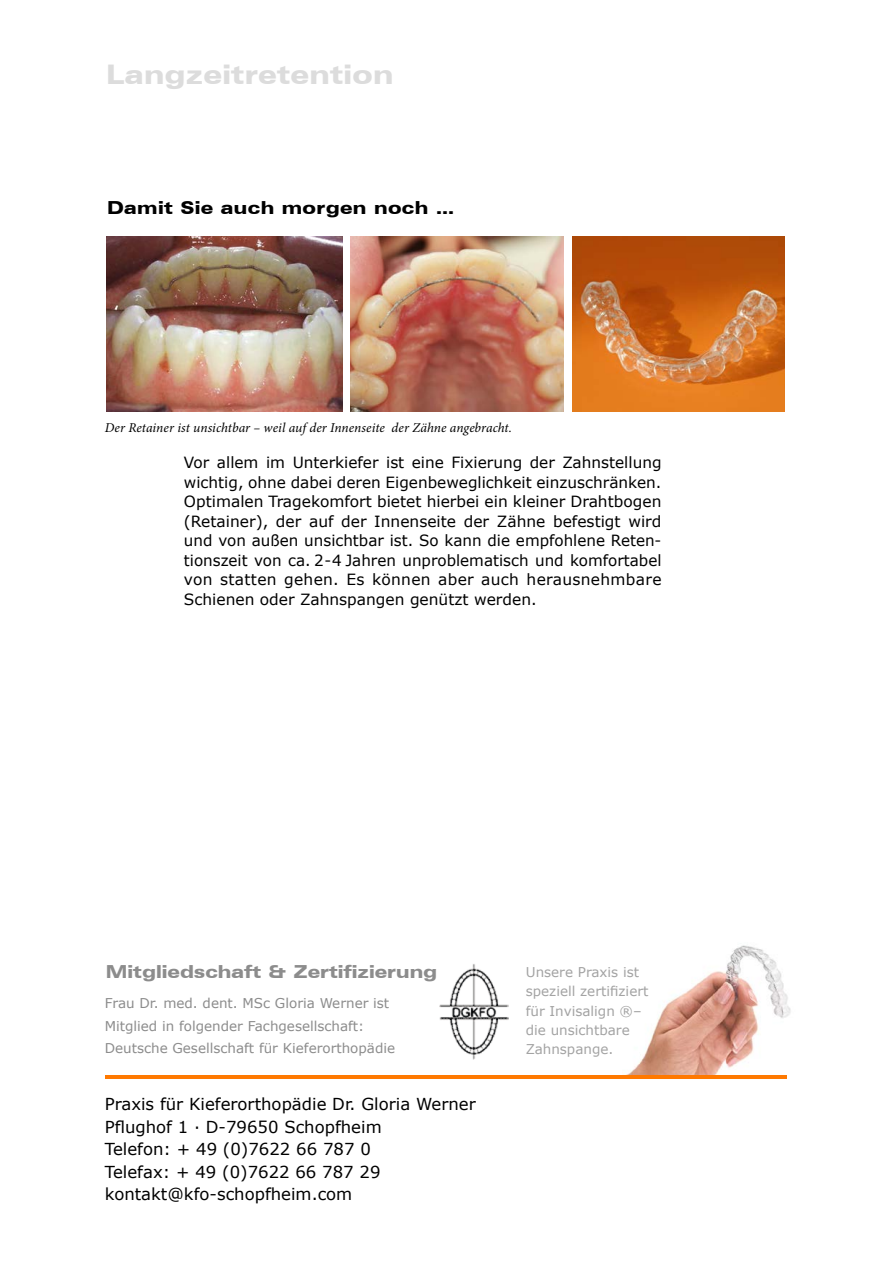
<style>
.page{position:relative;width:893px;height:1263px;background:#fff}
.page>*{position:absolute;margin:0;border:0;box-sizing:border-box;transform-origin:0 0}
.t1{font:900 expanded 27px "Zurich BT";letter-spacing:.01em;color:#dcdcdc}
.t2{font:900 expanded 18px "Zurich BT";color:#8c8c8c}
.t3{font:900 expanded 18px "Zurich BT";letter-spacing:.02em;color:#000}
.t4{font:16.5px/22.5px "Verdana";color:#000}
.t5{font:15.45px/19.5px "Verdana";color:#000;text-align:justify}
.t6{font:13.5px/22.5px "Verdana";color:#8c8c8c}
.t7{font:13.5px/19.2px "Verdana";color:#a3a3a3}
.t8{font:italic 13.5px "Minion Pro";letter-spacing:.005em;color:#000}
</style>
<div class="page">
<img style="left:351px;top:237px;width:213px;height:174px">
<img style="left:106px;top:237px;width:236px;height:174px">
<img style="left:572px;top:237px;width:213px;height:174px">
<img style="left:624px;top:945px;width:167px;height:130px">
<img style="left:440px;top:964px;width:69px;height:95px">
<hr style="left:105px;top:1075px;width:682px;height:3px;background:#ff7900">
<h1 class="t1" style="left:106px;top:59px;width:289px">Langzeitretention</h1>
<p class="t3" style="left:107px;top:196px;width:348px">Damit Sie auch morgen noch …</p>
<p class="t8" style="left:105px;top:419px;width:409px">Der Retainer ist unsichtbar – weil auf der Innenseite der Zähne angebracht.</p>
<p class="t5" style="left:184px;top:453px;width:479px">Vor allem im Unterkiefer ist eine Fixierung der Zahnstellung wichtig, ohne dabei deren Eigenbeweglichkeit einzuschränken.<br>Optimalen Tragekomfort bietet hierbei ein kleiner Drahtbogen (Retainer), der auf der Innenseite der Zähne befestigt wird und von außen unsichtbar ist. So kann die empfohlene Reten&shy;tionszeit von ca. 2 -4 Jahren unproblematisch und komfortabel von statten gehen. Es können aber auch herausnehmbare Schienen oder Zahnspangen genützt werden.</p>
<p class="t2" style="left:106px;top:961px;width:333px">Mitgliedschaft &amp; Zertifizierung</p>
<p class="t6" style="left:105px;top:992px;width:292px">Frau Dr. med. dent. MSc Gloria Werner ist<br>Mitglied in folgender Fachgesellschaft:<br>Deutsche Gesellschaft für Kieferorthopädie</p>
<p class="t4" style="left:105px;top:1093px;width:373px">Praxis für Kieferorthopädie Dr. Gloria Werner Pflughof 1 · D-79650 Schopfheim<br>Telefon: + 49 (0)7622 66 787 0<br>Telefax: + 49 (0)7622 66 787 29 kontakt@kfo-schopfheim.com</p>
<p class="t7" style="left:526px;top:963px;width:124px">Unsere Praxis ist speziell zertifiziert für Invisalign ®– die unsichtbare<br>Zahnspange.</p>
</div>
